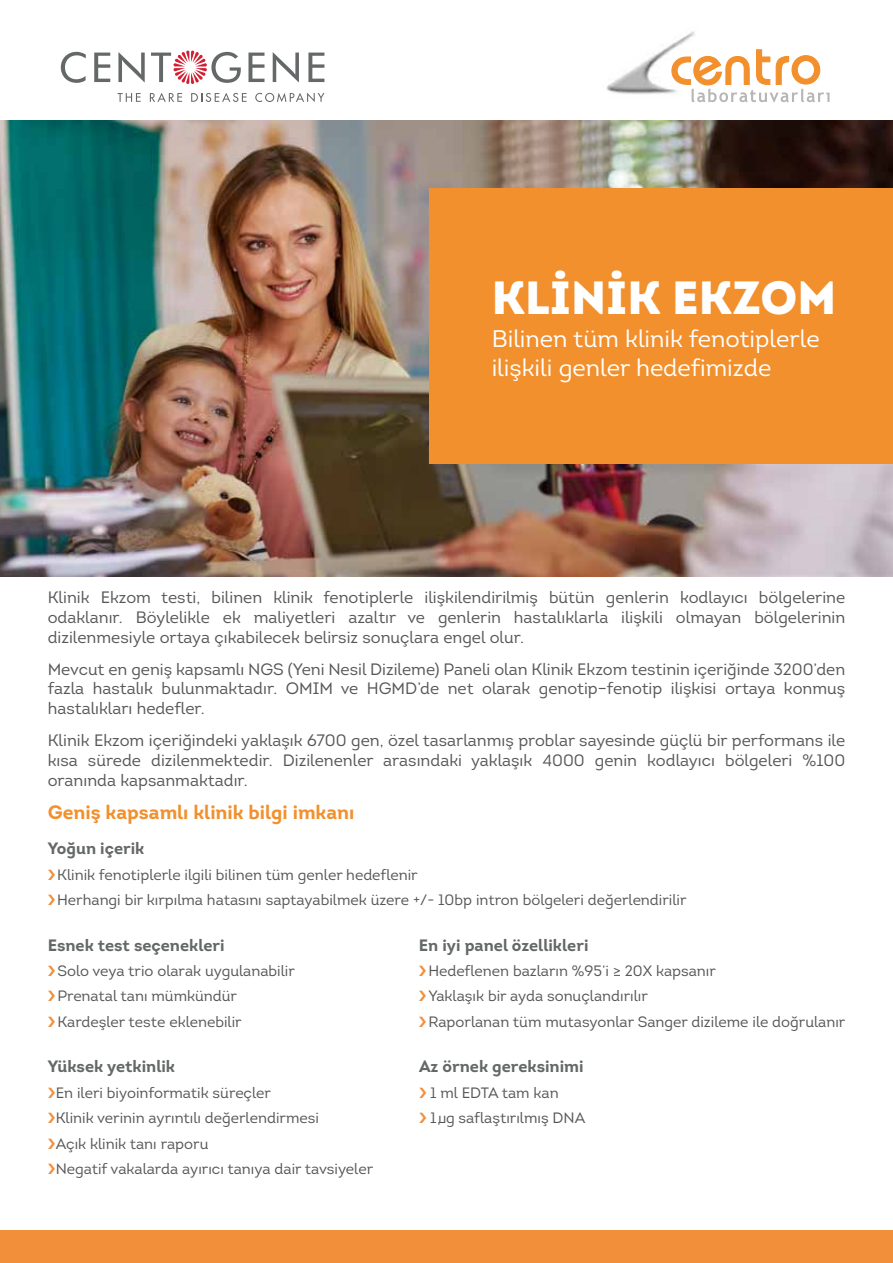
<style>
.page{position:relative;width:893px;height:1263px;background:#fff}
.page>*{position:absolute;margin:0;border:0;box-sizing:border-box;transform-origin:0 0}
.t1{font:900 46.5px "Intro";color:#fff}
.t2{font:24px/28.8px "Intro";color:#fff}
.t3{font:700 19.5px "Intro";color:#f2902d}
.t4{font:16.5px/19.8px "Intro";color:#565656;text-align:justify}
.t5{font:700 16.5px "Intro";color:#656868}
.t6{font:15px/25.5px "Intro";color:#565656}
</style>
<div class="page">
<img style="left:0;top:121px;width:893px;height:456px">
<div style="left:430px;top:188px;width:463px;height:276px;background:#f2902d"></div>
<svg style="left:61px;top:52px;width:25px;height:31px"></svg>
<svg style="left:94px;top:53px;width:16px;height:29px"></svg>
<svg style="left:118px;top:52px;width:27px;height:31px"></svg>
<svg style="left:248px;top:53px;width:16px;height:29px"></svg>
<svg style="left:273px;top:52px;width:26px;height:31px"></svg>
<svg style="left:308px;top:53px;width:16px;height:29px"></svg>
<svg style="left:117px;top:93px;width:24px;height:9px"></svg>
<svg style="left:150px;top:93px;width:32px;height:9px"></svg>
<svg style="left:191px;top:93px;width:56px;height:9px"></svg>
<svg style="left:255px;top:93px;width:69px;height:9px"></svg>
<svg style="left:151px;top:50px;width:90px;height:34px"></svg>
<svg style="left:692px;top:49px;width:137px;height:53px"></svg>
<img style="left:606px;top:31px;width:92px;height:70px">
<div style="left:0;top:1230px;width:893px;height:33px;background:#f28f3b"></div>
<h1 class="t1" style="left:492px;top:267px;width:346px">KLİNİK EKZOM</h1>
<h2 class="t2" style="left:492px;top:325px;width:330px">Bilinen tüm klinik fenotiplerle ilişkili genler hedefimizde</h2>
<p class="t4" style="left:48px;top:588px;width:799px">Klinik Ekzom testi, bilinen klinik fenotiplerle ilişkilendirilmiş bütün genlerin kodlayıcı bölgelerine odaklanır. Böylelikle ek maliyetleri azaltır ve genlerin hastalıklarla ilişkili olmayan bölgelerinin dizilenmesiyle ortaya çıkabilecek belirsiz sonuçlara engel olur.</p>
<p class="t4" style="left:48px;top:659px;width:799px">Mevcut en geniş kapsamlı NGS (Yeni Nesil Dizileme) Paneli olan Klinik Ekzom testinin içeriğinde 3200’den fazla hastalık bulunmaktadır. OMIM ve HGMD’de net olarak genotip–fenotip ilişkisi ortaya konmuş hastalıkları hedefler.</p>
<p class="t4" style="left:48px;top:730px;width:799px">Klinik Ekzom içeriğindeki yaklaşık 6700 gen, özel tasarlanmış problar sayesinde güçlü bir performans ile kısa sürede dizilenmektedir. Dizilenenler arasındaki yaklaşık 4000 genin kodlayıcı bölgeleri %100 oranında kapsanmaktadır.</p>
<p class="t3" style="left:48px;top:800px;width:308px">Geniş kapsamlı klinik bilgi imkanı</p>
<p class="t5" style="left:48px;top:838px;width:98px">Yoğun içerik</p>
<p class="t6" style="left:57px;top:862px;width:631px">Klinik fenotiplerle ilgili bilinen tüm genler hedeflenir<br>Herhangi bir kırpılma hatasını saptayabilmek üzere +/- 10bp intron bölgeleri değerlendirilir</p>
<p class="t5" style="left:48px;top:934px;width:178px">Esnek test seçenekleri</p>
<p class="t6" style="left:57px;top:958px;width:239px">Solo veya trio olarak uygulanabilir<br>Prenatal tanı mümkündür<br>Kardeşler teste eklenebilir</p>
<p class="t5" style="left:48px;top:1056px;width:129px">Yüksek yetkinlik</p>
<p class="t6" style="left:56px;top:1080px;width:319px">En ileri biyoinformatik süreçler<br>Klinik verinin ayrıntılı değerlendirmesi<br>Açık klinik tanı raporu<br>Negatif vakalarda ayırıcı tanıya dair tavsiyeler</p>
<p class="t5" style="left:419px;top:934px;width:171px">En iyi panel özellikleri</p>
<p class="t6" style="left:428px;top:958px;width:418px">Hedeflenen bazların %95’i &gt; 20X kapsanır<br>Yaklaşık bir ayda sonuçlandırılır<br>Raporlanan tüm mutasyonlar Sanger dizileme ile doğrulanır</p>
<p class="t5" style="left:419px;top:1056px;width:166px">Az örnek gereksinimi</p>
<p class="t6" style="left:430px;top:1080px;width:157px">1 ml EDTA tam kan<br>1 g saflaştırılmış DNA</p>
</div>
